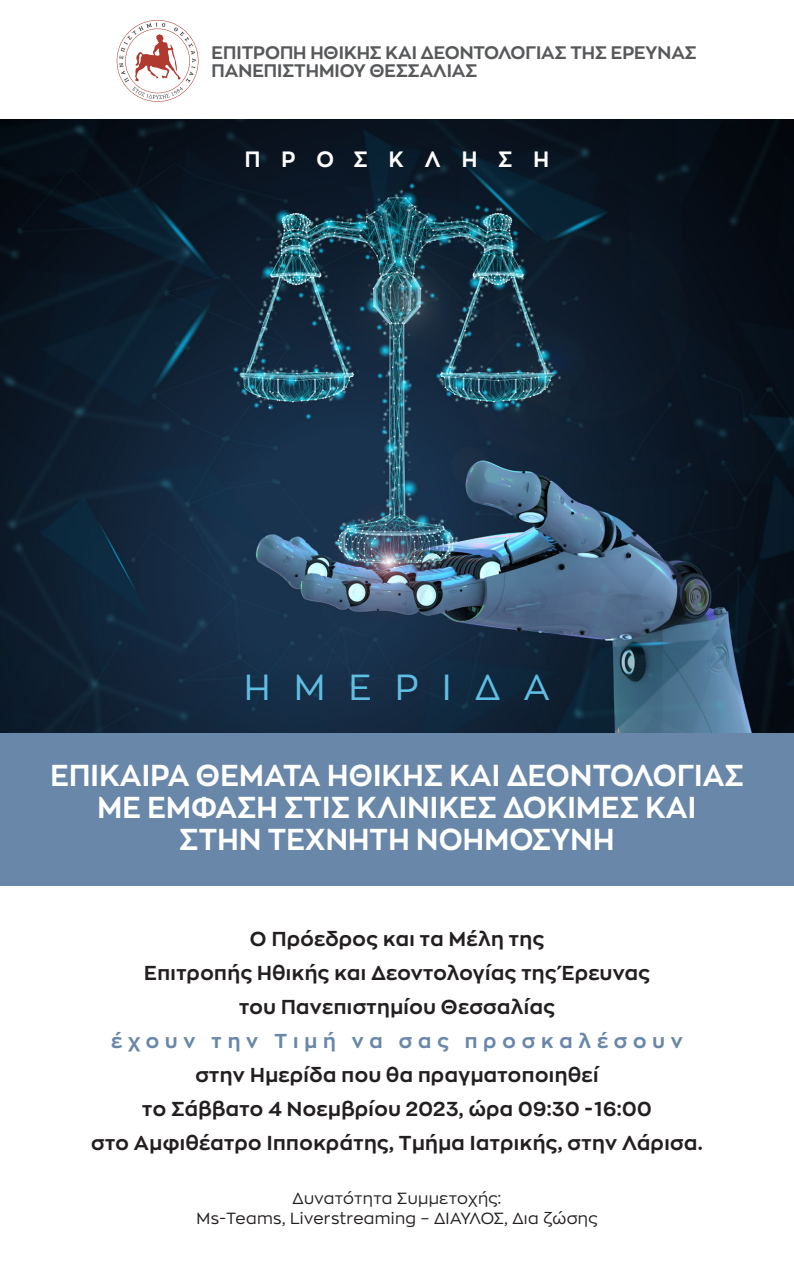
<style>
.page{position:relative;width:794px;height:1277px;background:#fff}
.page>*{position:absolute;margin:0;border:0;box-sizing:border-box;transform-origin:0 0}
.t1{font:36px "Zona Pro";letter-spacing:.655em;color:#5fbee3}
.t2{font:700 30px/32px "Zona Pro";letter-spacing:.01em;color:#fff;text-align:center;scale:.96 1}
.t3{font:700 22px "Zona Pro";letter-spacing:1em;color:#fff;scale:.96 1}
.t4{font:700 20px/34px "Zona Pro";letter-spacing:.025em;color:#231f20;text-align:center}
.t5{font:700 20px "Zona Pro";letter-spacing:.3em;color:#6887a9}
.t6{font:700 18px/18px "Zona Pro";color:#57585a}
.t7{font:16px/20px "Zona Pro";letter-spacing:.025em;color:#231f20;text-align:center}
</style>
<div class="page">
<img style="left:0;top:119px;width:794px;height:614px">
<svg style="left:117px;top:20px;width:81px;height:82px"></svg>
<div style="left:0;top:733px;width:794px;height:152px;background:#6887a9"></div>
<p class="t6" style="left:212px;top:43px;width:486px">ΕΠΙΤΡΟΠΗ ΗΘΙΚΗΣ ΚΑΙ ΔΕΟΝΤΟΛΟΓΙΑΣ ΤΗΣ ΕΡΕΥΝΑΣ<br>ΠΑΝΕΠΙΣΤΗΜΙΟΥ ΘΕΣΣΑΛΙΑΣ</p>
<p class="t3" style="left:245px;top:145px;width:318px">ΠΡΟΣΚΛΗΣΗ</p>
<h1 class="t1" style="left:244px;top:663px;width:307px">ΗΜΕΡΙΔΑ</h1>
<h2 class="t2" style="left:50px;top:758px;width:723px">ΕΠΙΚΑΙΡΑ ΘΕΜΑΤΑ ΗΘΙΚΗΣ ΚΑΙ ΔΕΟΝΤΟΛΟΓΙΑΣ<br>ΜΕ ΕΜΦΑΣΗ ΣΤΙΣ ΚΛΙΝΙΚΕΣ ΔΟΚΙΜΕΣ KAI<br>ΣΤΗΝ ΤΕΧΝΗΤΗ ΝΟΗΜΟΣΥΝΗ</h2>
<p class="t4" style="left:144px;top:921px;width:507px">Ο Πρόεδρος και τα Μέλη της<br>Επιτροπής Ηθικής και Δεοντολογίας της Έρευνας του Πανεπιστημίου Θεσσαλίας</p>
<p class="t5" style="left:111px;top:1027px;width:573px">έχουν την Τιμή να σας προσκαλέσουν</p>
<p class="t4" style="left:91px;top:1057px;width:613px">στην Ημερίδα που θα πραγματοποιηθεί<br>τo Σάββατο 4 Νοεμβρίου 2023, ώρα 09:30 -16:00<br>στο Αμφιθέατρο Ιπποκράτης, Τμήμα Ιατρικής, στην Λάρισα.</p>
<p class="t7" style="left:196px;top:1187px;width:402px">Δυνατότητα Συμμετοχής:<br>Ms-Teams, Liverstreaming – ΔΙΑΥΛΟΣ, Δια ζώσης</p>
</div>
